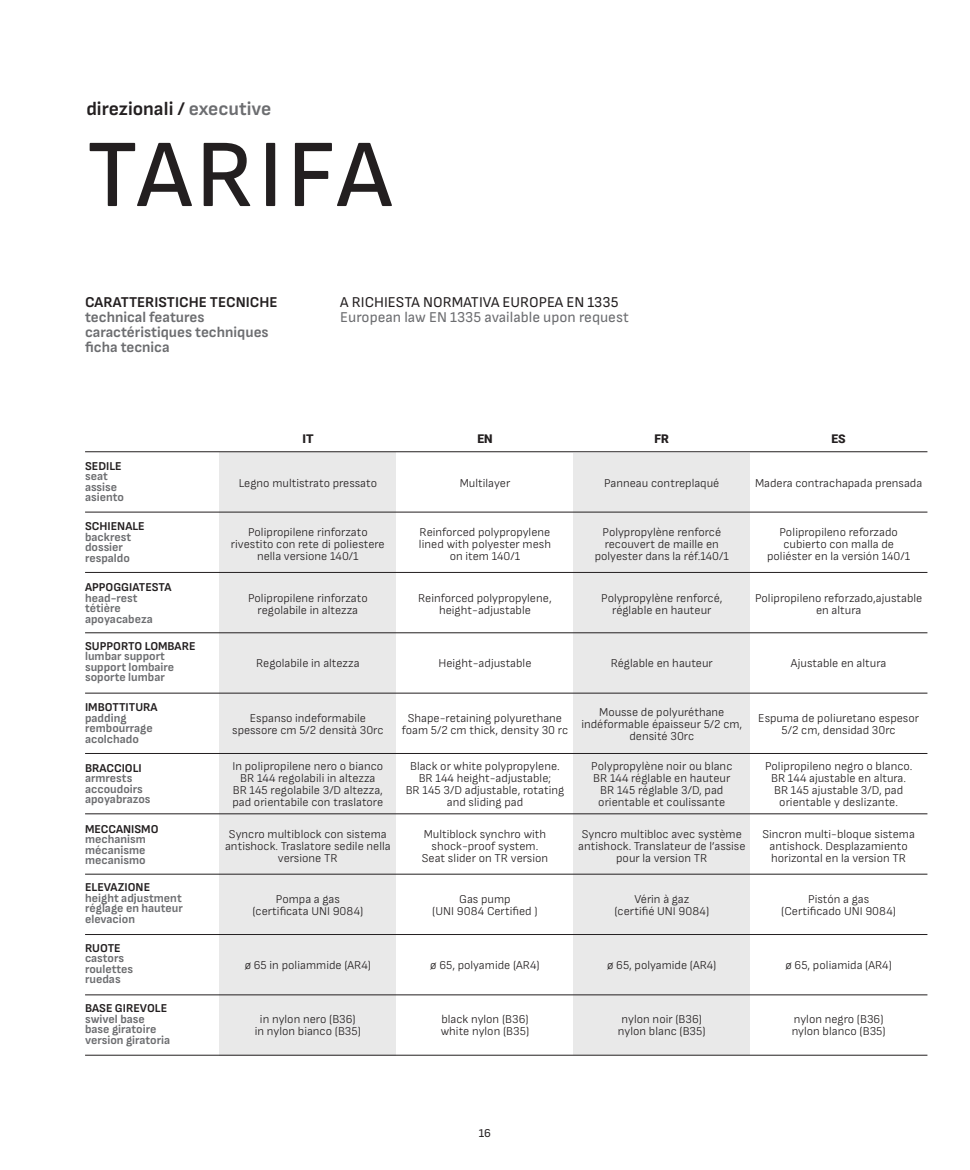
<style>
.page{position:relative;width:970px;height:1170px;background:#fff}
.page>*{position:absolute;margin:0;border:0;box-sizing:border-box;transform-origin:0 0}
.t1{font:500 96.45px "Sofia Sans";letter-spacing:.04em;color:#231f20}
.t2{font:700 19.35px "Sofia Sans";color:#231f20}
.t3{font:700 15px "Sofia Sans";color:#6c6d70}
.t4{font:15px "Sofia Sans";color:#6c6d70}
.t5{font:15px "Sofia Sans";color:#231f20}
.t6{font:700 15px "Sofia Sans";color:#231f20}
.t7{font:300 12px/12px "Sofia Sans";color:#231f20;text-align:center}
.t8{font:700 12px "Sofia Sans";color:#6c6d70}
.t9{font:700 12px "Sofia Sans";color:#231f20}
.t10{font:900 12px "Roboto";color:#231f20}
.t11{font:12px "Sofia Sans";color:#231f20}
.s1{color:#6c6d70}
</style>
<div class="page">
<div style="left:219px;top:451px;width:177px;height:604px;background:#e9e9e9"></div>
<div style="left:573px;top:453px;width:177px;height:601px;background:#e9e9e9"></div>
<hr style="left:85px;top:451px;width:842px;height:1px;background:#231f20">
<hr style="left:85px;top:692px;width:842px;height:1px;background:#231f20">
<hr style="left:85px;top:511px;width:842px;height:1px;background:#231f20">
<hr style="left:85px;top:753px;width:842px;height:1px;background:#231f20">
<hr style="left:85px;top:934px;width:842px;height:1px;background:#231f20">
<hr style="left:85px;top:572px;width:842px;height:1px;background:#231f20">
<hr style="left:85px;top:813px;width:842px;height:1px;background:#231f20">
<hr style="left:85px;top:994px;width:842px;height:1px;background:#231f20">
<hr style="left:85px;top:632px;width:842px;height:1px;background:#231f20">
<hr style="left:85px;top:873px;width:842px;height:1px;background:#231f20">
<hr style="left:85px;top:1054px;width:842px;height:1px;background:#231f20">
<p class="t2" style="left:86px;top:97px;width:186px">direzionali / <span class="s1">executive</span></p>
<p class="t1" style="left:86px;top:119px;width:307px">TARIFA</p>
<p class="t6" style="left:85px;top:293px;width:194px">CARATTERISTICHE TECNICHE</p>
<p class="t3" style="left:85px;top:308px;width:121px">technical features</p>
<p class="t3" style="left:85px;top:323px;width:185px">caractéristiques techniques</p>
<p class="t3" style="left:85px;top:338px;width:86px">ficha tecnica</p>
<p class="t5" style="left:340px;top:293px;width:280px">A RICHIESTA NORMATIVA EUROPEA EN 1335</p>
<p class="t4" style="left:340px;top:308px;width:290px">European law EN 1335 available upon request</p>
<p class="t9" style="left:85px;top:458px;width:38px">SEDILE</p>
<p class="t8" style="left:85px;top:469px;width:24px">seat</p>
<p class="t8" style="left:85px;top:479px;width:34px">assise</p>
<p class="t8" style="left:85px;top:490px;width:40px">asiento</p>
<p class="t9" style="left:85px;top:519px;width:61px">SCHIENALE</p>
<p class="t8" style="left:85px;top:530px;width:48px">backrest</p>
<p class="t8" style="left:85px;top:540px;width:39px">dossier</p>
<p class="t8" style="left:85px;top:551px;width:46px">respaldo</p>
<p class="t9" style="left:85px;top:580px;width:88px">APPOGGIATESTA</p>
<p class="t8" style="left:85px;top:590px;width:54px">head-rest</p>
<p class="t8" style="left:85px;top:601px;width:37px">tétière</p>
<p class="t8" style="left:85px;top:611px;width:69px">apoyacabeza</p>
<p class="t9" style="left:85px;top:639px;width:112px">SUPPORTO LOMBARE</p>
<p class="t8" style="left:85px;top:649px;width:81px">lumbar support</p>
<p class="t8" style="left:85px;top:660px;width:91px">support lombaire</p>
<p class="t8" style="left:85px;top:670px;width:81px">soporte lumbar</p>
<p class="t9" style="left:85px;top:700px;width:74px">IMBOTTITURA</p>
<p class="t8" style="left:85px;top:710px;width:43px">padding</p>
<p class="t8" style="left:85px;top:721px;width:69px">rembourrage</p>
<p class="t8" style="left:85px;top:731px;width:55px">acolchado</p>
<p class="t9" style="left:85px;top:760px;width:58px">BRACCIOLI</p>
<p class="t8" style="left:85px;top:771px;width:49px">armrests</p>
<p class="t8" style="left:85px;top:781px;width:59px">accoudoirs</p>
<p class="t8" style="left:85px;top:792px;width:67px">apoyabrazos</p>
<p class="t9" style="left:85px;top:821px;width:75px">MECCANISMO</p>
<p class="t8" style="left:85px;top:832px;width:62px">mechanism</p>
<p class="t8" style="left:85px;top:842px;width:62px">mécanisme</p>
<p class="t8" style="left:85px;top:853px;width:62px">mecanismo</p>
<p class="t9" style="left:85px;top:880px;width:67px">ELEVAZIONE</p>
<p class="t8" style="left:85px;top:890px;width:98px">height adjustment</p>
<p class="t8" style="left:85px;top:901px;width:99px">réglage en hauteur</p>
<p class="t8" style="left:85px;top:911px;width:52px">elevacion</p>
<p class="t9" style="left:85px;top:940px;width:37px">RUOTE</p>
<p class="t8" style="left:85px;top:951px;width:40px">castors</p>
<p class="t8" style="left:85px;top:961px;width:50px">roulettes</p>
<p class="t8" style="left:85px;top:972px;width:37px">ruedas</p>
<p class="t9" style="left:85px;top:1001px;width:84px">BASE GIREVOLE</p>
<p class="t8" style="left:85px;top:1011px;width:61px">swivel base</p>
<p class="t8" style="left:85px;top:1022px;width:73px">base giratoire</p>
<p class="t8" style="left:85px;top:1032px;width:86px">version giratoria</p>
<p class="t10" style="left:302px;top:430px;width:13px">IT</p>
<p class="t10" style="left:477px;top:430px;width:17px">EN</p>
<p class="t10" style="left:654px;top:430px;width:16px">FR</p>
<p class="t10" style="left:831px;top:430px;width:16px">ES</p>
<p class="t7" style="left:239px;top:477px;width:140px">Legno multistrato pressato</p>
<p class="t7" style="left:604px;top:477px;width:117px">Panneau contreplaqué</p>
<p class="t7" style="left:459px;top:477px;width:52px">Multilayer</p>
<p class="t7" style="left:755px;top:477px;width:169px">Madera contrachapada prensada</p>
<p class="t7" style="left:248px;top:525px;width:121px">Polipropilene rinforzato</p>
<p class="t7" style="left:231px;top:537px;width:155px">rivestito con rete di poliestere</p>
<p class="t7" style="left:257px;top:549px;width:103px">nella versione 140/1</p>
<p class="t7" style="left:248px;top:592px;width:121px">Polipropilene rinforzato regolabile in altezza</p>
<p class="t7" style="left:419px;top:525px;width:132px">Reinforced polypropylene</p>
<p class="t7" style="left:419px;top:537px;width:133px">lined with polyester mesh</p>
<p class="t7" style="left:449px;top:549px;width:72px">on item 140/1</p>
<p class="t7" style="left:418px;top:592px;width:135px">Reinforced polypropylene,</p>
<p class="t7" style="left:439px;top:604px;width:93px">height-adjustable</p>
<p class="t7" style="left:602px;top:525px;width:120px">Polypropylène renforcé</p>
<p class="t7" style="left:604px;top:537px;width:116px">recouvert de maille en</p>
<p class="t7" style="left:594px;top:549px;width:136px">polyester dans la réf.140/1</p>
<p class="t7" style="left:601px;top:592px;width:123px">Polypropylène renforcé,</p>
<p class="t7" style="left:612px;top:604px;width:101px">réglable en hauteur</p>
<p class="t7" style="left:779px;top:525px;width:120px">Polipropileno reforzado</p>
<p class="t7" style="left:783px;top:537px;width:112px">cubierto con malla de</p>
<p class="t7" style="left:767px;top:549px;width:145px">poliéster en la versión 140/1</p>
<p class="t7" style="left:755px;top:592px;width:169px">Polipropileno reforzado,ajustable en altura</p>
<p class="t7" style="left:256px;top:657px;width:105px">Regolabile in altezza</p>
<p class="t7" style="left:438px;top:657px;width:95px">Height-adjustable</p>
<p class="t7" style="left:610px;top:657px;width:104px">Réglable en hauteur</p>
<p class="t7" style="left:791px;top:657px;width:97px">Ajustable en altura</p>
<p class="t7" style="left:250px;top:712px;width:118px">Espanso indeformabile</p>
<p class="t7" style="left:232px;top:724px;width:153px">spessore cm 5/2 densità 30rc</p>
<p class="t7" style="left:402px;top:712px;width:168px">Shape-retaining polyurethane foam 5/2 cm thick, density 30 rc</p>
<p class="t7" style="left:599px;top:706px;width:127px">Mousse de polyuréthane</p>
<p class="t7" style="left:581px;top:718px;width:162px">indéformable épaisseur 5/2 cm, densité 30rc</p>
<p class="t7" style="left:758px;top:712px;width:162px">Espuma de poliuretano espesor<br>5/2 cm, densidad 30rc</p>
<p class="t7" style="left:232px;top:759px;width:152px">In polipropilene nero o bianco</p>
<p class="t7" style="left:240px;top:771px;width:137px">BR 144 regolabili in altezza</p>
<p class="t7" style="left:233px;top:783px;width:152px">BR 145 regolabile 3/D altezza,</p>
<p class="t7" style="left:232px;top:795px;width:152px">pad orientabile con traslatore</p>
<p class="t7" style="left:410px;top:759px;width:151px">Black or white polypropylene.</p>
<p class="t7" style="left:419px;top:771px;width:134px">BR 144 height-adjustable;</p>
<p class="t7" style="left:406px;top:783px;width:160px">BR 145 3/D adjustable, rotating</p>
<p class="t7" style="left:447px;top:795px;width:78px">and sliding pad</p>
<p class="t7" style="left:591px;top:759px;width:143px">Polypropylène noir ou blanc</p>
<p class="t7" style="left:593px;top:771px;width:139px">BR 144 réglable en hauteur</p>
<p class="t7" style="left:600px;top:783px;width:125px">BR 145 réglable 3/D, pad</p>
<p class="t7" style="left:598px;top:795px;width:128px">orientable et coulissante</p>
<p class="t7" style="left:765px;top:759px;width:149px">Polipropileno negro o blanco.</p>
<p class="t7" style="left:771px;top:771px;width:136px">BR 144 ajustable en altura.</p>
<p class="t7" style="left:774px;top:783px;width:131px">BR 145 ajustable 3/D, pad</p>
<p class="t7" style="left:779px;top:795px;width:120px">orientable y deslizante.</p>
<p class="t7" style="left:225px;top:827px;width:167px">Syncro multiblock con sistema antishock. Traslatore sedile nella</p>
<p class="t7" style="left:278px;top:851px;width:61px">versione TR</p>
<p class="t7" style="left:423px;top:827px;width:124px">Multiblock synchro with</p>
<p class="t7" style="left:431px;top:839px;width:108px">shock-proof system.</p>
<p class="t7" style="left:422px;top:851px;width:128px">Seat slider on TR version</p>
<p class="t7" style="left:578px;top:827px;width:169px">Syncro multibloc avec système antishock. Translateur de l’assise pour la version TR</p>
<p class="t7" style="left:762px;top:827px;width:154px">Sincron multi-bloque sistema antishock. Desplazamiento</p>
<p class="t7" style="left:771px;top:851px;width:136px">horizontal en la version TR</p>
<p class="t7" style="left:276px;top:892px;width:65px">Pompa a gas</p>
<p class="t7" style="left:252px;top:904px;width:112px">(certificata UNI 9084)</p>
<p class="t7" style="left:459px;top:892px;width:53px">Gas pump</p>
<p class="t7" style="left:432px;top:904px;width:107px">(UNI 9084 Certified )</p>
<p class="t7" style="left:634px;top:892px;width:56px">Vérin à gaz</p>
<p class="t7" style="left:614px;top:904px;width:96px">(certifié UNI 9084)</p>
<p class="t7" style="left:808px;top:892px;width:62px">Pistón a gas</p>
<p class="t7" style="left:781px;top:904px;width:116px">(Certificado UNI 9084)</p>
<p class="t7" style="left:245px;top:958px;width:128px">ø 65 in poliammide (AR4)</p>
<p class="t7" style="left:260px;top:1013px;width:97px">in nylon nero (B36)</p>
<p class="t7" style="left:255px;top:1025px;width:108px">in nylon bianco (B35)</p>
<p class="t7" style="left:430px;top:958px;width:111px">ø 65, polyamide (AR4)</p>
<p class="t7" style="left:441px;top:1013px;width:89px">black nylon (B36)</p>
<p class="t7" style="left:441px;top:1025px;width:90px">white nylon (B35)</p>
<p class="t7" style="left:607px;top:958px;width:111px">ø 65, polyamide (AR4)</p>
<p class="t7" style="left:621px;top:1013px;width:82px">nylon noir (B36)</p>
<p class="t7" style="left:618px;top:1025px;width:89px">nylon blanc (B35)</p>
<p class="t7" style="left:785px;top:958px;width:108px">ø 65, poliamida (AR4)</p>
<p class="t7" style="left:793px;top:1013px;width:91px">nylon negro (B36)</p>
<p class="t7" style="left:791px;top:1025px;width:95px">nylon blanco (B35)</p>
<p class="t11" style="left:479px;top:1126px;width:14px">16</p>
</div>
